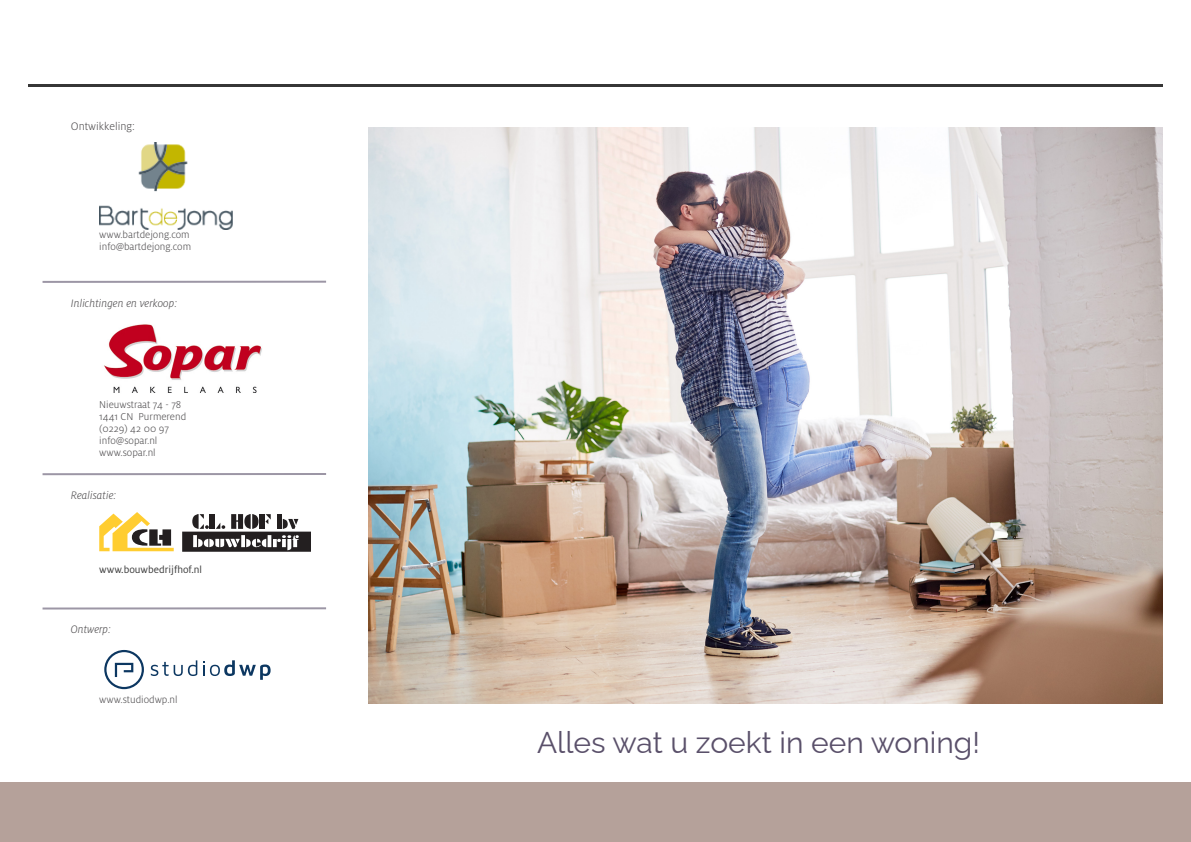
<style>
.page{position:relative;width:1191px;height:842px;background:#fff}
.page>*{position:absolute;margin:0;border:0;box-sizing:border-box;transform-origin:0 0}
.t1{font:30px "Raleway";color:#5a506a}
.t2{font:italic 300 12px "Milo OT";color:#4a484a}
.t3{font:300 12px "Milo OT";color:#4a484a}
.t4{font:300 11px "Milo OT";color:#4a484a}
.t5{font:11px "Milo OT";color:#3c3c3c}
</style>
<div class="page">
<div style="left:0;top:782px;width:1191px;height:60px;background:#b5a19a"></div>
<hr style="left:28px;top:84px;width:1134px;height:2px;background:#363636">
<img style="left:99px;top:143px;width:134px;height:86px">
<img style="left:104px;top:324px;width:158px;height:69px">
<svg style="left:151px;top:660px;width:46px;height:16px"></svg>
<svg style="left:203px;top:660px;width:67px;height:20px"></svg>
<svg style="left:104px;top:650px;width:40px;height:39px"></svg>
<img style="left:369px;top:128px;width:793px;height:575px">
<svg style="left:182px;top:514px;width:129px;height:38px"></svg>
<svg style="left:99px;top:512px;width:75px;height:39px"></svg>
<hr style="left:43px;top:281px;width:283px;height:2px;background:#5a506a">
<hr style="left:43px;top:607px;width:283px;height:2px;background:#5a506a">
<hr style="left:43px;top:473px;width:283px;height:2px;background:#5a506a">
<p class="t3" style="left:71px;top:120px;width:66px">Ontwikkeling:</p>
<p class="t4" style="left:99px;top:228px;width:92px">www.bartdejong.com</p>
<p class="t4" style="left:99px;top:240px;width:93px">info@bartdejong.com</p>
<p class="t2" style="left:71px;top:296px;width:108px">Inlichtingen en verkoop:</p>
<p class="t4" style="left:99px;top:399px;width:84px">Nieuwstraat 74 - 78</p>
<p class="t4" style="left:99px;top:411px;width:88px">1441 CN Purmerend</p>
<p class="t4" style="left:99px;top:423px;width:71px">(0229) 42 00 97</p>
<p class="t4" style="left:99px;top:435px;width:60px">info@sopar.nl</p>
<p class="t4" style="left:99px;top:447px;width:58px">www.sopar.nl</p>
<p class="t2" style="left:71px;top:489px;width:47px">Realisatie:</p>
<p class="t5" style="left:99px;top:564px;width:104px">www.bouwbedrijfhof.nl</p>
<p class="t2" style="left:71px;top:623px;width:42px">Ontwerp:</p>
<p class="t4" style="left:99px;top:694px;width:80px">www.studiodwp.nl</p>
<p class="t1" style="left:537px;top:718px;width:444px">Alles wat u zoekt in een woning!</p>
</div>
